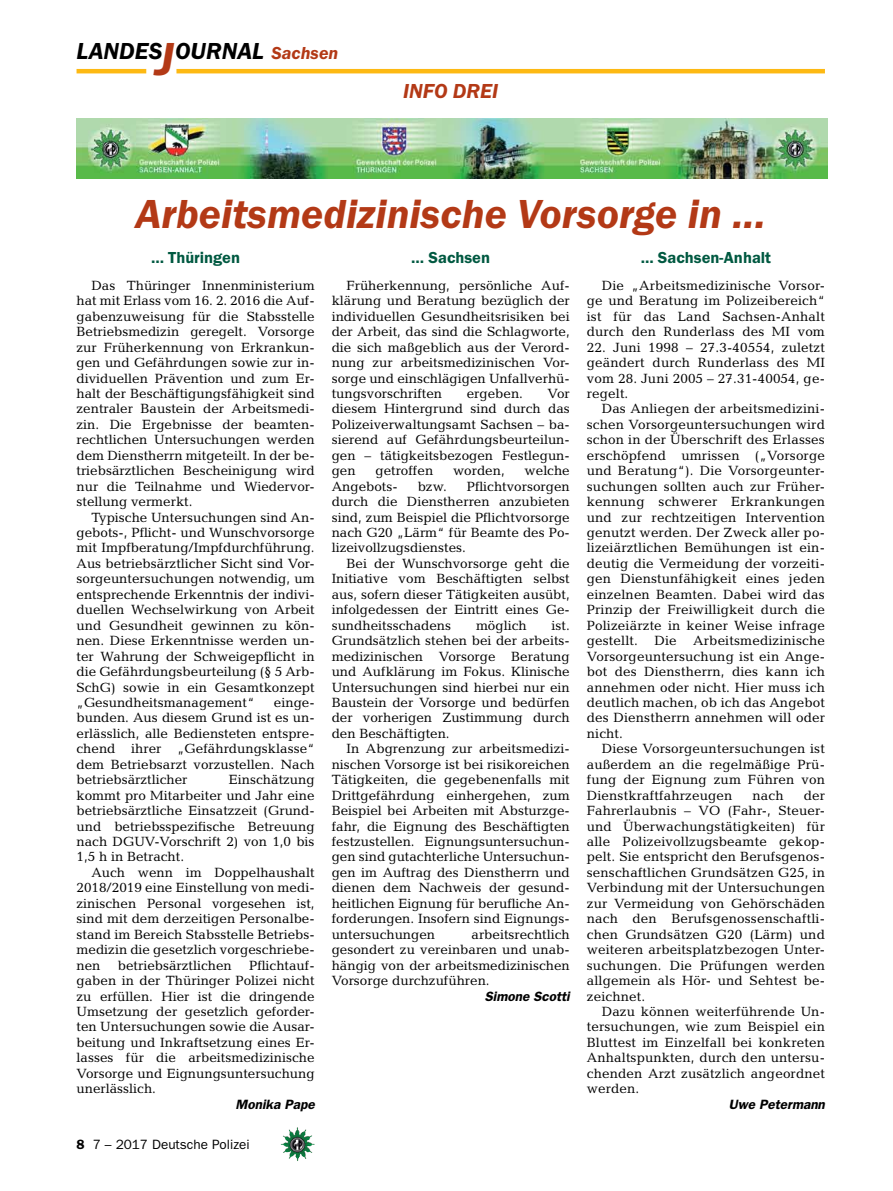
<style>
.page{position:relative;width:893px;height:1191px;background:#fff}
.page>*{position:absolute;margin:0;border:0;box-sizing:border-box;transform-origin:0 0}
.t1{font:italic 600 42px "Franklin Gothic Itc T";color:#b33916}
.t2{font:italic 600 24px "Franklin Gothic Itc T";color:#000}
.t3{font:italic 600 21px "Franklin Gothic Itc T";color:#b33916}
.t4{font:600 16.5px "Franklin Gothic Itc T";color:#005941}
.t5{font:13.5px/15.5px "Candida";color:#000;text-align:justify}
.t6{font:italic 600 13.5px "Franklin Gothic";color:#000}
.t7{font:13.5px "Franklin Gothic";color:#000}
.s1{font-size:48px;color:#b33916}
.s2{font-size:18px;color:#b33916}
.s3{font-weight:600}
</style>
<div class="page">
<hr style="left:77px;top:69px;width:69px;height:4px;background:#fdb913">
<hr style="left:176px;top:69px;width:649px;height:4px;background:#fdb913">
<img style="left:281px;top:1128px;width:16px;height:24px">
<img style="left:77px;top:119px;width:750px;height:59px">
<h2 class="t2" style="left:77px;top:37px;width:263px">LANDES<span class="s1">J</span>OURNAL <span class="s2">Sachsen</span></h2>
<h3 class="t3" style="left:403px;top:79px;width:64px">info dre</h3>
<h3 class="t3" style="left:492px;top:79px;width:8px">i</h3>
<h1 class="t1" style="left:136px;top:190px;width:632px">Arbeitsmedizinische Vorsorge in ...</h1>
<p class="t4" style="left:411px;top:248px;width:80px">… Sachsen</p>
<p class="t5" style="left:332px;top:277px;width:240px;text-indent:15px">Früherkennung, persönliche Auf&shy;klärung und Beratung bezüglich der individuellen Gesundheitsrisiken bei der Arbeit, das sind die Schlagworte, die sich maßgeblich aus der Verord&shy;nung zur arbeitsmedizinischen Vor&shy;sorge und einschlägigen Unfallverhü&shy;tungsvorschriften</p>
<p class="t4" style="left:151px;top:248px;width:90px">… Thüringen</p>
<p class="t5" style="left:77px;top:277px;width:240px;text-indent:15px">Das Thüringer Innenministerium hat mit Erlass vom 16. 2. 2016 die Auf&shy;gabenzuweisung für die Stabsstelle Betriebsmedizin geregelt. Vorsorge zur Früherkennung von Erkrankun&shy;gen und Gefährdungen sowie zur in&shy;dividuellen Prävention und zum Er&shy;halt der Beschäftigungsfähigkeit sind zentraler Baustein der Arbeitsmedi&shy;zin. Die Ergebnisse der beamten&shy;rechtlichen Untersuchungen werden dem Dienstherrn mitgeteilt. In der be&shy;triebsärztlichen Bescheinigung wird nur die Teilnahme und Wiedervor&shy;stellung vermerkt.</p>
<p class="t5" style="left:77px;top:509px;width:240px;text-indent:15px">Typische Untersuchungen sind An&shy;gebots-, Pflicht- und Wunschvorsorge mit Impfberatung/Impfdurchführung.<br>Aus betriebsärztlicher Sicht sind Vor&shy;sorgeuntersuchungen notwendig, um entsprechende Erkenntnis der indivi&shy;duellen Wechselwirkung von Arbeit und Gesundheit gewinnen zu kön&shy;nen. Diese Erkenntnisse werden un&shy;ter Wahrung der Schweigepflicht in die Gefährdungsbeurteilung (§ 5 Arb-SchG) sowie in ein Gesamtkonzept „Gesundheitsmanagement“</p>
<p class="t4" style="left:641px;top:248px;width:132px">... Sachsen-Anhalt</p>
<p class="t5" style="left:587px;top:277px;width:240px;text-indent:15px">Die „Arbeitsmedizinische Vorsor&shy;ge und Beratung im Polizeibereich“ ist für das Land Sachsen-Anhalt durch den Runderlass des MI vom</p>
<p class="t5" style="left:587px;top:339px;width:240px">22. Juni 1998 – 27.3-40554, zuletzt geändert durch Runderlass des MI vom 28. Juni 2005 – 27.31-40054, ge&shy;regelt.</p>
<p class="t5" style="left:587px;top:401px;width:240px;text-indent:15px">Das Anliegen der arbeitsmedizini&shy;schen Vorsorgeuntersuchungen wird schon in der Überschrift des Erlasses erschöpfend umrissen („Vorsorge und Beratung“). Die Vorsorgeunter&shy;suchungen sollten auch zur Früher&shy;kennung schwerer Erkrankungen und zur rechtzeitigen Intervention genutzt werden. Der Zweck aller po&shy;lizeiärztlichen Bemühungen ist ein&shy;deutig die Vermeidung der vorzeiti&shy;gen Dienstunfähigkeit eines jeden einzelnen Beamten. Dabei wird das Prinzip der Freiwilligkeit durch die Polizeiärzte in keiner Weise infrage gestellt. Die Arbeitsmedizinische Vorsorgeuntersuchung ist ein Ange&shy;bot des Dienstherrn, dies kann ich annehmen oder nicht. Hier muss ich deutlich machen, ob ich das Angebot des Dienstherrn annehmen will oder nicht.</p>
<p class="t5" style="left:587px;top:741px;width:240px;text-indent:15px">Diese Vorsorgeuntersuchungen ist außerdem an die regelmäßige Prü&shy;fung der Eignung zum Führen von Dienstkraftfahrzeugen</p>
<p class="t5" style="left:467px;top:386px;width:58px">ergeben.</p>
<p class="t5" style="left:332px;top:386px;width:240px;text-indent:216px">Vor diesem Hintergrund sind durch das Polizeiverwaltungsamt Sachsen – ba&shy;sierend auf Gefährdungsbeurteilun&shy;gen – tätigkeitsbezogen Festlegun&shy;gen</p>
<p class="t5" style="left:375px;top:463px;width:59px">getroffen</p>
<p class="t5" style="left:453px;top:463px;width:53px">worden,</p>
<p class="t5" style="left:525px;top:463px;width:47px">welche</p>
<p class="t5" style="left:332px;top:478px;width:68px">Angebots-</p>
<p class="t5" style="left:418px;top:478px;width:31px">bzw.</p>
<p class="t5" style="left:332px;top:478px;width:240px;text-indent:135px">Pflichtvorsorgen durch die Dienstherren anzubieten sind, zum Beispiel die Pflichtvorsorge nach G20 „Lärm“ für Beamte des Po&shy;lizeivollzugsdienstes.</p>
<p class="t5" style="left:332px;top:555px;width:240px;text-indent:15px">Bei der Wunschvorsorge geht die Initiative vom Beschäftigten selbst aus, sofern dieser Tätigkeiten ausübt, infolgedessen der Eintritt eines Ge&shy;sundheitsschadens</p>
<p class="t5" style="left:476px;top:617px;width:52px">möglich</p>
<p class="t5" style="left:332px;top:617px;width:240px;text-indent:220px">ist.<br>Grundsätzlich stehen bei der arbeits&shy;medizinischen Vorsorge Beratung und Aufklärung im Fokus. Klinische Untersuchungen sind hierbei nur ein Baustein der Vorsorge und bedürfen der vorherigen Zustimmung durch den Beschäftigten.</p>
<p class="t5" style="left:332px;top:741px;width:240px;text-indent:15px">In Abgrenzung zur arbeitsmedizi&shy;nischen Vorsorge ist bei risikoreichen Tätigkeiten, die gegebenenfalls mit Drittgefährdung einhergehen, zum Beispiel bei Arbeiten mit Absturzge&shy;fahr, die Eignung des Beschäftigten festzustellen. Eignungsuntersuchun&shy;gen sind gutachterliche Untersuchun&shy;gen im Auftrag des Dienstherrn und dienen dem Nachweis der gesund&shy;heitlichen Eignung für berufliche An&shy;forderungen. Insofern sind Eignungs&shy;untersuchungen</p>
<p class="t5" style="left:77px;top:694px;width:240px;text-indent:197px">einge&shy;bunden. Aus diesem Grund ist es un&shy;erlässlich, alle Bediensteten entspre&shy;chend ihrer „Gefährdungsklasse“ dem Betriebsarzt vorzustellen. Nach betriebsärztlicher</p>
<p class="t5" style="left:77px;top:772px;width:240px;text-indent:152px">Einschätzung kommt pro Mitarbeiter und Jahr eine betriebsärztliche Einsatzzeit (Grund&shy;und betriebsspezifische Betreuung nach DGUV-Vorschrift 2) von 1,0 bis 1,5 h in Betracht.</p>
<p class="t5" style="left:77px;top:864px;width:240px;text-indent:15px">Auch wenn im Doppelhaushalt 2018/2019 eine Einstellung von medi&shy;zinischen Personal vorgesehen ist, sind mit dem derzeitigen Personalbe&shy;stand im Bereich Stabsstelle Betriebs&shy;medizin die gesetzlich vorgeschriebe&shy;nen</p>
<p class="t5" style="left:587px;top:787px;width:240px;text-indent:217px">der Fahrerlaubnis – VO (Fahr-, Steuer&shy;und Überwachungstätigkeiten) für alle Polizeivollzugsbeamte gekop&shy;pelt. Sie entspricht den Berufsgenos&shy;senschaftlichen Grundsätzen G25, in Verbindung mit der Untersuchungen zur Vermeidung von Gehörschäden nach den Berufsgenossenschaftli&shy;chen Grundsätzen G20 (Lärm) und weiteren arbeitsplatzbezogen Unter&shy;suchungen. Die Prüfungen werden allgemein als Hör- und Sehtest be&shy;zeichnet.</p>
<p class="t5" style="left:587px;top:1003px;width:240px;text-indent:15px">Dazu können weiterführende Un&shy;tersuchungen, wie zum Beispiel ein Bluttest im Einzelfall bei konkreten Anhaltspunkten, durch den untersu&shy;chenden Arzt zusätzlich angeordnet werden.</p>
<p class="t6" style="left:729px;top:1096px;width:97px">Uwe Petermann</p>
<p class="t5" style="left:752px;top:787px;width:33px">nach</p>
<p class="t5" style="left:332px;top:926px;width:240px;text-indent:140px">arbeitsrechtlich gesondert zu vereinbaren und unab&shy;hängig von der arbeitsmedizinischen Vorsorge durchzuführen.</p>
<p class="t6" style="left:485px;top:988px;width:87px">Simone Scotti</p>
<p class="t5" style="left:77px;top:957px;width:240px;text-indent:173px">Pflichtauf&shy;gaben in der Thüringer Polizei nicht zu erfüllen. Hier ist die dringende Umsetzung der gesetzlich geforder&shy;ten Untersuchungen sowie die Ausar&shy;beitung und Inkraftsetzung eines Er&shy;lasses für die arbeitsmedizinische Vorsorge und Eignungsuntersuchung unerlässlich.</p>
<p class="t6" style="left:236px;top:1096px;width:81px">Monika Pape</p>
<p class="t5" style="left:118px;top:957px;width:116px">betriebsärztlichen</p>
<p class="t7" style="left:77px;top:1136px;width:175px"><span class="s3">8</span> 7 – 2017 Deutsche Polizei</p>
</div>
